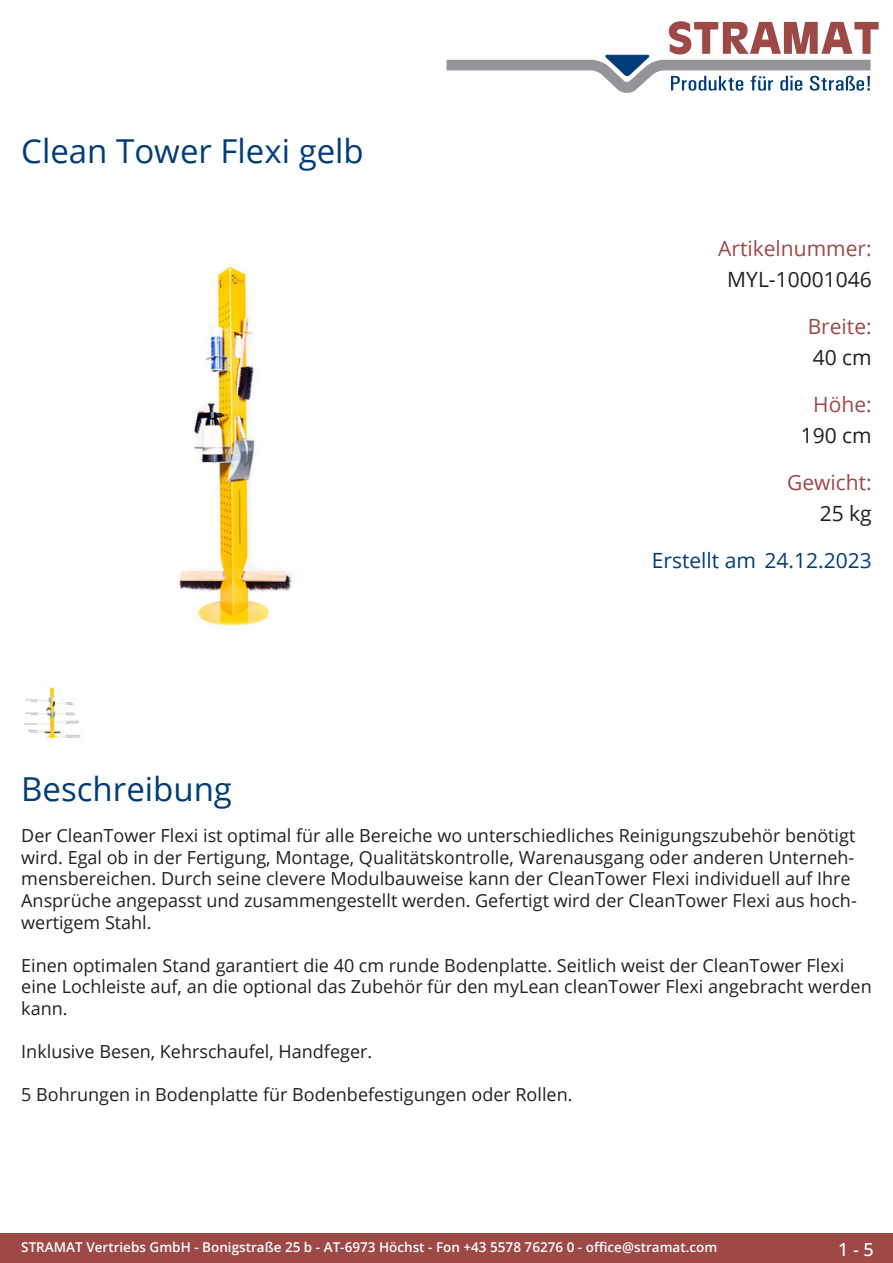
<style>
.page{position:relative;width:893px;height:1263px;background:#fff}
.page>*{position:absolute;margin:0;border:0;box-sizing:border-box;transform-origin:0 0}
.Produkttitel{font:33px "Open Sans";color:#003d78}
.TechDaten_Überschrif{font:21px "Open Sans";color:#9c4948}
.TechDaten_Inhalt{font:21px "Open Sans";color:#231f20}
.Erstellungsdatum{font:21px "Open Sans";color:#003d78}
.Beschreibung_Text{font:18px/21.6px "Open Sans";color:#231f20}
.t1{font:500 18px "Open Sans";color:#fff}
.t2{font:600 13.5px "Open Sans";color:#fff}
</style>
<div class="page">
<div style="left:0;top:1233px;width:893px;height:30px;background:#9c4948"></div>
<svg style="left:446px;top:21px;width:433px;height:72px"></svg>
<img style="left:179px;top:266px;width:113px;height:360px">
<img style="left:24px;top:686px;width:57px;height:55px">
<p class="Produkttitel" style="left:21px;top:128px;width:344px">Clean Tower Flexi gelb</p>
<p class="TechDaten_Überschrif" style="left:718px;top:234px;width:155px">Artikelnummer:</p>
<p class="TechDaten_Inhalt" style="left:727px;top:265px;width:146px">MYL-10001046</p>
<p class="TechDaten_Überschrif" style="left:808px;top:312px;width:66px">Breite:</p>
<p class="TechDaten_Inhalt" style="left:813px;top:343px;width:61px">40 cm</p>
<p class="TechDaten_Überschrif" style="left:813px;top:390px;width:60px">Höhe:</p>
<p class="TechDaten_Inhalt" style="left:801px;top:421px;width:73px">190 cm</p>
<p class="TechDaten_Überschrif" style="left:787px;top:468px;width:86px">Gewicht:</p>
<p class="TechDaten_Inhalt" style="left:820px;top:499px;width:54px">25 kg</p>
<p class="Erstellungsdatum" style="left:652px;top:546px;width:221px">Erstellt am 24.12.2023</p>
<p class="Produkttitel" style="left:21px;top:766px;width:212px">Beschreibung</p>
<p class="Beschreibung_Text" style="left:21px;top:824px;width:837px">Der CleanTower Flexi ist optimal für alle Bereiche wo unterschiedliches Reinigungszubehör benötigt wird. Egal ob in der Fertigung, Montage, Qualitätskontrolle, Warenausgang oder anderen Unterneh&shy;mensbereichen. Durch seine clevere Modulbauweise kann der CleanTower Flexi individuell auf Ihre Ansprüche angepasst und zusammengestellt werden. Gefertigt wird der CleanTower Flexi aus hoch&shy;wertigem Stahl.</p>
<p class="Beschreibung_Text" style="left:21px;top:954px;width:852px">Einen optimalen Stand garantiert die 40 cm runde Bodenplatte. Seitlich weist der CleanTower Flexi eine Lochleiste auf, an die optional das Zubehör für den myLean cleanTower Flexi angebracht werden kann.</p>
<p class="Beschreibung_Text" style="left:21px;top:1040px;width:352px">Inklusive Besen, Kehrschaufel, Handfeger.</p>
<p class="Beschreibung_Text" style="left:21px;top:1083px;width:553px">5 Bohrungen in Bodenplatte für Bodenbefestigungen oder Rollen.</p>
<p class="t2" style="left:21px;top:1238px;width:698px">STRAMAT Vertriebs GmbH - Bonigstraße 25 b - AT-6973 Höchst - Fon +43 5578 76276 0 - office@stramat.com</p>
<p class="t1" style="left:838px;top:1237px;width:37px">1 - 5</p>
</div>
